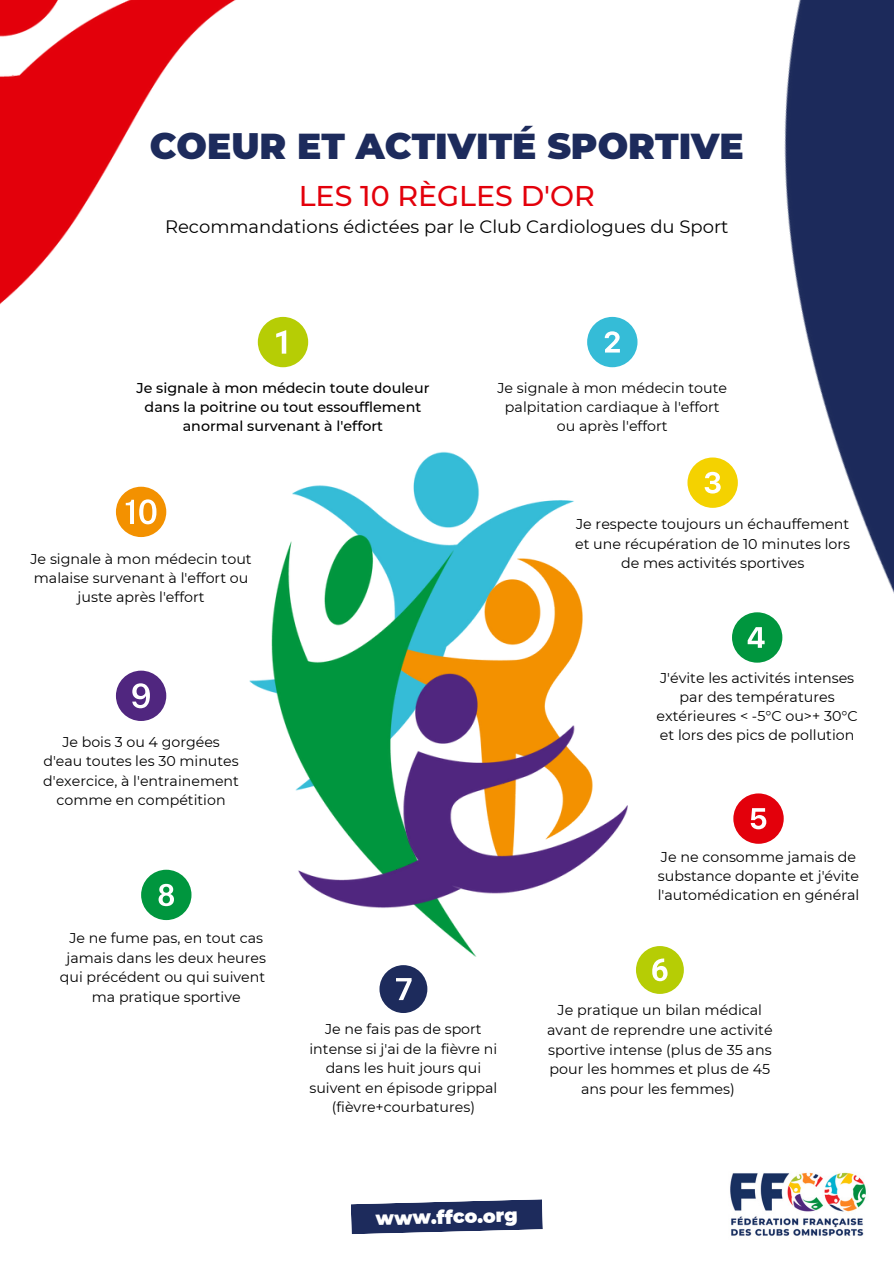
<style>
.page{position:relative;width:894px;height:1264px;background:#fff}
.page>*{position:absolute;margin:0;border:0;box-sizing:border-box;transform-origin:0 0}
.t1{font:900 36px "Montserrat";color:#1d2b5c}
.t2{font:500 28.5px "Montserrat";color:#e3000b}
.t3{font:900 18.9px "Montserrat";color:#fff}
.t4{font:18px "Montserrat";color:#000}
.t5{font:14.25px/19.2px "Montserrat";color:#000;text-align:center}
.t6{font:500 14.25px/19.2px "Montserrat";color:#000;text-align:center}
</style>
<div class="page">
<img style="left:730px;top:1172px;width:136px;height:64px">
<img style="left:0;top:0;width:286px;height:538px">
<img style="left:609px;top:0;width:284px;height:844px">
<svg style="left:258px;top:317px;width:50px;height:50px"></svg>
<svg style="left:587px;top:317px;width:50px;height:50px"></svg>
<svg style="left:116px;top:486px;width:50px;height:51px"></svg>
<svg style="left:687px;top:457px;width:50px;height:51px"></svg>
<svg style="left:116px;top:670px;width:50px;height:51px"></svg>
<div style="left:141px;top:869px;width:50px;height:51px;background:#00963e;border-radius:50%"></div>
<svg style="left:158px;top:883px;width:16px;height:23px"></svg>
<svg style="left:379px;top:965px;width:48px;height:48px"></svg>
<svg style="left:636px;top:946px;width:47px;height:47px"></svg>
<svg style="left:733px;top:793px;width:50px;height:50px"></svg>
<svg style="left:731px;top:612px;width:51px;height:50px"></svg>
<svg style="left:351px;top:1199px;width:191px;height:35px"></svg>
<img style="left:248px;top:451px;width:326px;height:241px">
<img style="left:477px;top:559px;width:106px;height:115px">
<img style="left:271px;top:535px;width:206px;height:421px">
<img style="left:297px;top:674px;width:330px;height:234px">
<p class="t1" style="left:150px;top:124px;width:595px">COEUR ET ACTIVITÉ SPORTIVE</p>
<p class="t2" style="left:298px;top:178px;width:297px">LES 10 RÈGLES D'OR</p>
<p class="t4" style="left:165px;top:215px;width:565px">Recommandations édictées par le Club Cardiologues du Sport</p>
<p class="t6" style="left:136px;top:378px;width:294px">Je signale à mon médecin toute douleur dans la poitrine ou tout essoufflement anormal survenant à l'effort</p>
<p class="t5" style="left:30px;top:549px;width:223px">Je signale à mon médecin tout malaise survenant à l'effort ou juste après l'effort</p>
<p class="t5" style="left:43px;top:731px;width:197px">Je bois 3 ou 4 gorgées d'eau toutes les 30 minutes d'exercice, à l'entrainement comme en compétition</p>
<p class="t5" style="left:497px;top:378px;width:231px">Je signale à mon médecin toute palpitation cardiaque à l'effort ou après l'effort</p>
<p class="t5" style="left:575px;top:514px;width:276px">Je respecte toujours un échauffement et une récupération de 10 minutes lors de mes activités sportives</p>
<p class="t5" style="left:656px;top:668px;width:202px">J'évite les activités intenses par des températures extérieures &lt; -5°C ou&gt;+ 30°C et lors des pics de pollution</p>
<p class="t5" style="left:657px;top:847px;width:203px;text-align:left">Je ne consomme jamais de substance dopante et j'évite l'automédication en général</p>
<p class="t5" style="left:60px;top:928px;width:207px">Je ne fume pas, en tout cas jamais dans les deux heures qui précédent ou qui suivent ma pratique sportive</p>
<p class="t5" style="left:309px;top:1019px;width:189px">Je ne fais pas de sport intense si j'ai de la fièvre ni dans les huit jours qui suivent en épisode grippal (fièvre+courbatures)</p>
<p class="t5" style="left:547px;top:1000px;width:227px;line-height:19.6px">Je pratique un bilan médical avant de reprendre une activité sportive intense (plus de 35 ans pour les hommes et plus de 45 ans pour les femmes)</p>
<p class="t3" style="left:375px;top:1206px;width:143px;rotate:-1deg">www.ffco.org</p>
</div>
